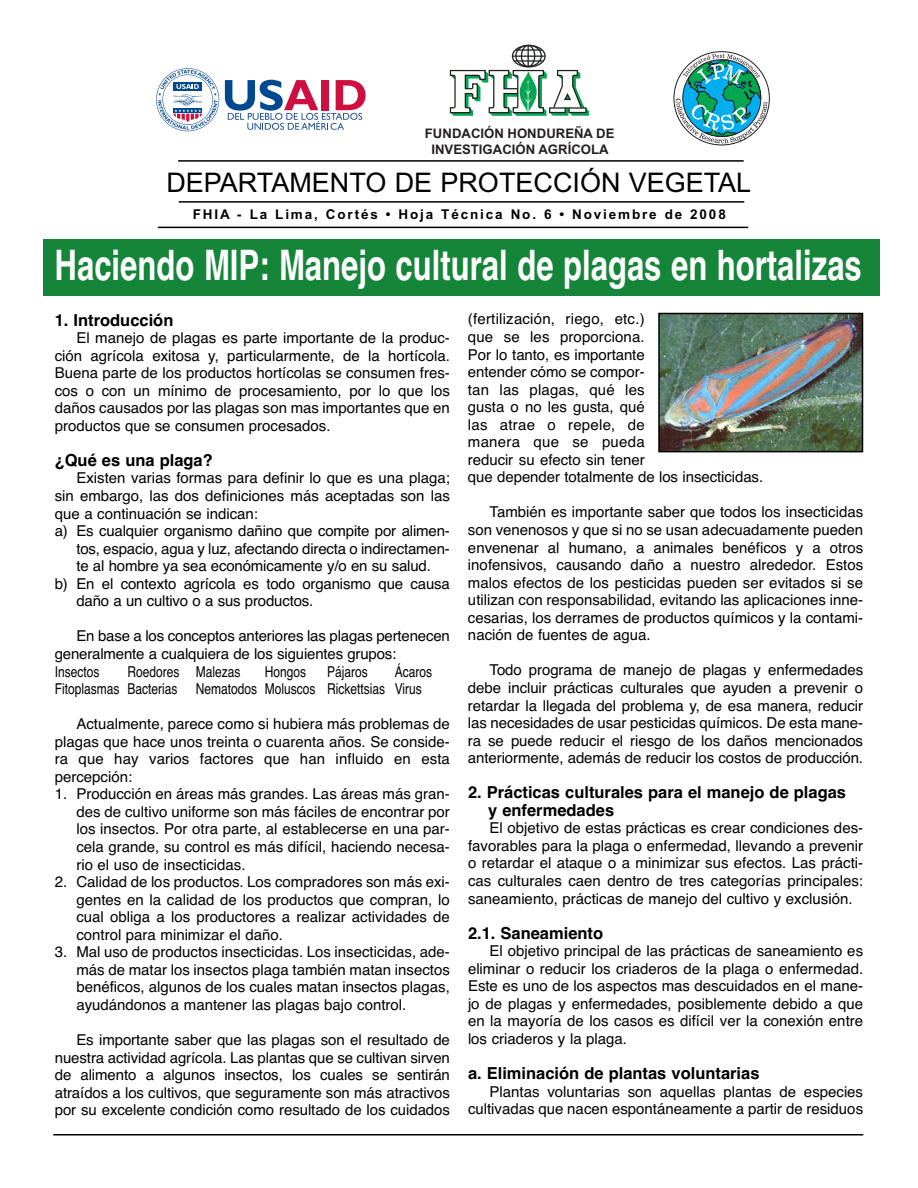
<style>
.page{position:relative;width:918px;height:1188px;background:#fff}
.page>*{position:absolute;margin:0;border:0;box-sizing:border-box;transform-origin:0 0}
.t1{font:700 42px "Helvetica";color:#fff;scale:.74 1}
.t2{font:27px "Arial";color:#000}
.t3{font:700 16.5px/17.5px "Helvetica";color:#000}
.t4{font:15px/17.5px "Helvetica";color:#000;text-align:justify}
.t5{font:15px/17.5px "Helvetica";color:#000;scale:.8 1}
.t6{font:700 13.5px "Arial";letter-spacing:.14em;color:#000}
.t7{font:700 13.2px/15.8px "Arial";color:#231f20;text-align:center}
</style>
<div class="page">
<div style="left:43px;top:239px;width:837px;height:57px;background:#148539"></div>
<hr style="left:53px;top:1134px;width:810px;height:2px;background:#000">
<img style="left:661px;top:316px;width:199px;height:133px">
<div style="left:658px;top:313px;width:205px;height:139px;border:2px solid #000"></div>
<hr style="left:178px;top:160px;width:566px;height:2px;background:#000">
<hr style="left:179px;top:201px;width:565px;height:2px;background:#000">
<hr style="left:158px;top:227px;width:590px;height:1px;background:#000">
<svg style="left:449px;top:45px;width:140px;height:71px"></svg>
<hr style="left:553px;top:107px;width:29px;height:2px;background:#1d201f">
<svg style="left:676px;top:54px;width:91px;height:89px"></svg>
<svg style="left:225px;top:80px;width:141px;height:50px"></svg>
<svg style="left:156px;top:68px;width:63px;height:63px"></svg>
<p class="t7" style="left:425px;top:126px;width:191px">FUNDACIÓN HONDUREÑA DE<br>INVESTIGACIÓN AGRÍCOLA</p>
<h2 class="t2" style="left:166px;top:173px;width:586px">DEPARTAMENTO DE PROTECCIÓN VEGETAL</h2>
<p class="t6" style="left:193px;top:209px;width:535px">FHIA - La Lima, Cortés • Hoja Técnica No. 6 • Noviembre de 2008</p>
<h1 class="t1" style="left:55px;top:250px;width:1092px">Haciendo MIP: Manejo cultural de plagas en hortalizas</h1>
<p class="t3" style="left:55px;top:313px;width:120px">1. Introducción</p>
<p class="t4" style="left:55px;top:330px;width:397px;text-indent:22px">El manejo de plagas es parte importante de la produc&shy;ción agrícola exitosa y, particularmente, de la hortícola.<br>Buena parte de los productos hortícolas se consumen fres&shy;cos o con un mínimo de procesamiento, por lo que los daños causados por las plagas son mas importantes que en productos que se consumen procesados.</p>
<p class="t3" style="left:55px;top:453px;width:160px">¿Qué es una plaga?</p>
<p class="t4" style="left:76px;top:471px;width:375px">Existen varias formas para definir lo que es una plaga;</p>
<p class="t4" style="left:55px;top:488px;width:397px">sin embargo, las dos definiciones más aceptadas son las</p>
<p class="t4" style="left:55px;top:506px;width:205px">que a continuación se indican:</p>
<p class="t4" style="left:55px;top:524px;width:397px">a) Es cualquier organismo dañino que compite por alimen-</p>
<p class="t4" style="left:76px;top:541px;width:375px">tos, espacio, agua y luz, afectando directa o indirectamen-</p>
<p class="t4" style="left:76px;top:559px;width:356px">te al hombre ya sea económicamente y/o en su salud.</p>
<p class="t4" style="left:55px;top:576px;width:397px">b) En el contexto agrícola es todo organismo que causa</p>
<p class="t4" style="left:76px;top:594px;width:239px">daño a un cultivo o a sus productos.</p>
<p class="t4" style="left:55px;top:629px;width:397px;text-align:left;text-indent:22px">En base a los conceptos anteriores las plagas pertenecen generalmente a cualquiera de los siguientes grupos:<br>Insectos</p>
<p class="t4" style="left:468px;top:312px;width:297px;text-align:left">(fertilización, riego, etc.)<br>que se les proporciona.<br>Por lo tanto, es importante<br>entender cómo se compor-<br>tan las plagas, qué les<br>gusta o no les gusta, qué<br>las atrae o repele, de<br>manera que se pueda<br>reducir su efecto sin tener<br>que depender totalmente de los insecticidas.</p>
<p class="t4" style="left:468px;top:505px;width:397px;text-indent:22px">También es importante saber que todos los insecticidas son venenosos y que si no se usan adecuadamente pueden envenenar al humano, a animales benéficos y a otros inofensivos, causando daño a nuestro alrededor. Estos malos efectos de los pesticidas pueden ser evitados si se utilizan con responsabilidad, evitando las aplicaciones inne&shy;cesarias, los derrames de productos químicos y la contami&shy;nación de fuentes de agua.</p>
<p class="t4" style="left:468px;top:663px;width:397px;text-indent:22px">Todo programa de manejo de plagas y enfermedades debe incluir prácticas culturales que ayuden a prevenir o retardar la llegada del problema y, de esa manera, reducir las necesidades de usar pesticidas químicos. De esta mane&shy;ra se puede reducir el riesgo de los daños mencionados anteriormente, además de reducir los costos de producción.</p>
<p class="t3" style="left:488px;top:785px;width:359px;text-indent:-20px">2. Prácticas culturales para el manejo de plagas y enfermedades</p>
<p class="t4" style="left:468px;top:821px;width:397px;text-indent:22px">El objetivo de estas prácticas es crear condiciones des&shy;favorables para la plaga o enfermedad, llevando a prevenir o retardar el ataque o a minimizar sus efectos. Las prácti&shy;cas culturales caen dentro de tres categorías principales: saneamiento, prácticas de manejo del cultivo y exclusión.</p>
<p class="t3" style="left:468px;top:926px;width:137px">2.1. Saneamiento</p>
<p class="t4" style="left:468px;top:944px;width:397px;text-indent:22px">El objetivo principal de las prácticas de saneamiento es eliminar o reducir los criaderos de la plaga o enfermedad.<br>Este es uno de los aspectos mas descuidados en el mane&shy;jo de plagas y enfermedades, posiblemente debido a que en la mayoría de los casos es difícil ver la conexión entre los criaderos y la plaga.</p>
<p class="t3" style="left:468px;top:1066px;width:293px">a. Eliminación de plantas voluntarias</p>
<p class="t4" style="left:468px;top:1084px;width:397px;text-align:right">Plantas voluntarias son aquellas plantas de especies cultivadas que nacen espontáneamente a partir de residuos</p>
<p class="t5" style="left:55px;top:664px;width:473px;text-indent:340px">Ácaros<br>Fitoplasmas Bacterias Nematodos Moluscos Rickettsias Virus</p>
<p class="t4" style="left:55px;top:717px;width:397px;text-indent:22px">Actualmente, parece como si hubiera más problemas de plagas que hace unos treinta o cuarenta años. Se conside&shy;ra que hay varios factores que han influido en esta percepción:</p>
<p class="t4" style="left:76px;top:787px;width:375px;text-indent:-22px">1. Producción en áreas más grandes. Las áreas más gran&shy;des de cultivo uniforme son más fáciles de encontrar por los insectos. Por otra parte, al establecerse en una par&shy;cela grande, su control es más difícil, haciendo necesa&shy;rio el uso de insecticidas.</p>
<p class="t4" style="left:76px;top:875px;width:375px;text-indent:-22px">2. Calidad de los productos. Los compradores son más exi&shy;gentes en la calidad de los productos que compran, lo cual obliga a los productores a realizar actividades de control para minimizar el daño.</p>
<p class="t4" style="left:76px;top:945px;width:375px;text-indent:-22px">3. Mal uso de productos insecticidas. Los insecticidas, ade&shy;más de matar los insectos plaga también matan insectos benéficos, algunos de los cuales matan insectos plagas, ayudándonos a mantener las plagas bajo control.</p>
<p class="t4" style="left:55px;top:1032px;width:397px;text-indent:22px">Es importante saber que las plagas son el resultado de nuestra actividad agrícola. Las plantas que se cultivan sirven de alimento a algunos insectos, los cuales se sentirán atraídos a los cultivos, que seguramente son más atractivos por su excelente condición como resultado de los cuidados</p>
<p class="t5" style="left:128px;top:664px;width:142px">Roedores Malezas</p>
<p class="t5" style="left:265px;top:664px;width:53px">Hongos</p>
<p class="t5" style="left:327px;top:664px;width:52px">Pájaros</p>
</div>
